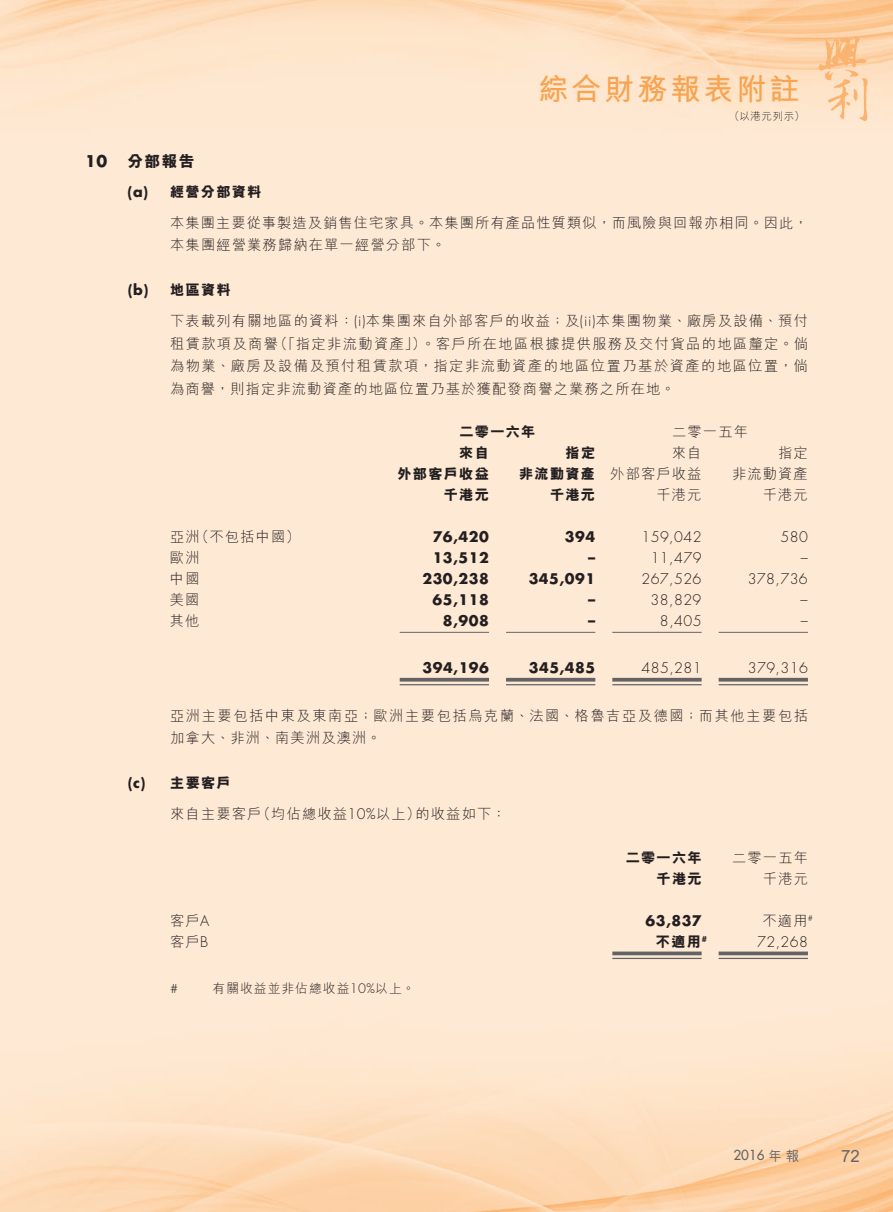
<style>
.page{position:relative;width:893px;height:1212px;background:#fff}
.page>*{position:absolute;margin:0;border:0;box-sizing:border-box;transform-origin:0 0}
.t1{font:700 30px "M Hei HK";letter-spacing:.1em;color:#f9a350}
.t2{font:700 16.8px "M Hei HK";color:#636366}
.t3{font:800 15.75px "M Hei HK";color:#231f20}
.t4{font:700 15.75px "Futura Std";color:#231f20}
.t5{font:300 14.25px/22.5px "M Hei HK";letter-spacing:.08em;color:#231f20;text-align:right}
.t6{font:700 14.25px "Futura Std";letter-spacing:.035em;color:#231f20}
.t7{font:300 14.25px "Futura Std";letter-spacing:.03em;color:#231f20}
.t8{font:300 14.25px/22.5px "M Hei HK";letter-spacing:.11em;color:#231f20}
.t9{font:800 14.25px/21px "M Hei HK";letter-spacing:.085em;color:#231f20;text-align:right}
.t10{font:500 13.5px "Futura Std";color:#636366}
.t11{font:300 12.75px "M Hei HK";letter-spacing:.08em;color:#231f20}
.t12{font:300 12.75px "Futura Std";color:#231f20}
.t13{font:300 10.5px "M Hei HK";letter-spacing:.05em;color:#231f20}
.t14{font:300 8.25px "Futura Std";color:#231f20}
.t15{font:700 8.25px "Futura Std";color:#231f20}
.s1{font-family:"Futura Std"}
.s2{font-family:"M Hei HK"}
</style>
<div class="page">
<svg style="left:818px;top:36px;width:50px;height:85px;background:#fcd1a7"></svg>
<hr style="left:400px;top:632px;width:89px;height:1px;background:#636366">
<hr style="left:506px;top:632px;width:89px;height:1px;background:#636366">
<hr style="left:612px;top:632px;width:90px;height:1px;background:#636366">
<hr style="left:719px;top:632px;width:89px;height:1px;background:#636366">
<hr style="left:400px;top:678px;width:89px;height:3px;background:#636366">
<hr style="left:400px;top:684px;width:89px;height:1px;background:#636366">
<hr style="left:506px;top:678px;width:89px;height:3px;background:#636366">
<hr style="left:506px;top:684px;width:89px;height:1px;background:#636366">
<hr style="left:612px;top:678px;width:90px;height:3px;background:#636366">
<hr style="left:612px;top:684px;width:90px;height:1px;background:#636366">
<hr style="left:719px;top:678px;width:89px;height:3px;background:#636366">
<hr style="left:719px;top:684px;width:89px;height:1px;background:#636366">
<svg style="left:612px;top:951px;width:90px;height:4px"></svg>
<hr style="left:612px;top:958px;width:90px;height:1px;background:#636366">
<svg style="left:719px;top:951px;width:89px;height:4px"></svg>
<hr style="left:719px;top:958px;width:89px;height:1px;background:#636366">
<p class="t4" style="left:85px;top:151px;width:24px">10</p>
<p class="t3" style="left:128px;top:151px;width:68px">分部報告</p>
<p class="t6" style="left:128px;top:182px;width:22px">a( )</p>
<p class="t9" style="left:170px;top:181px;width:93px">經營分部資料</p>
<h1 class="t1" style="left:538px;top:67px;width:262px">綜合財務報表附註</h1>
<p class="t13" style="left:729px;top:108px;width:77px">（以港元列示(</p>
<p class="t6" style="left:128px;top:280px;width:22px">b( )</p>
<p class="t6" style="left:128px;top:773px;width:19px">)c(</p>
<p class="t5" style="left:170px;top:211px;width:639px;text-align:left">本集團主要從事製造及銷售住宅家具。本集團所有產品性質類似，而風險與回報亦相同。因此，本集團經營業務歸納在單一經營分部下。</p>
<p class="t9" style="left:170px;top:280px;width:62px">地區資料</p>
<p class="t5" style="left:170px;top:309px;width:639px">下表載列有關地區的資料： <span class="s1">)i(</span> 本集團來自外部客戶的收益；及 <span class="s1">)i i(</span> 本集團物業、廠房及設備、預付（「指定非流動資產」）。客戶所在地區根據提供服務及交付貨品的地區釐定。倘</p>
<p class="t5" style="left:170px;top:332px;width:639px;text-align:left">租賃款項及商譽<br>為物業、廠房及設備及預付租賃款項，指定非流動資產的地區位置乃基於資產的地區位置，倘為商譽，則指定非流動資產的地區位置乃基於獲配發商譽之業務之所在地。</p>
<p class="t5" style="left:672px;top:420px;width:77px">二零一五年</p>
<p class="t9" style="left:459px;top:422px;width:78px">二零一六年</p>
<p class="t9" style="left:459px;top:443px;width:31px">來自</p>
<p class="t9" style="left:397px;top:464px;width:93px">外部客戶收益</p>
<p class="t9" style="left:519px;top:443px;width:78px">指定<br>非流動資產</p>
<p class="t5" style="left:610px;top:442px;width:93px;line-height:21px">來自<br>外部客戶收益</p>
<p class="t5" style="left:732px;top:442px;width:77px;line-height:21px">指定<br>非流動資產千港元</p>
<p class="t5" style="left:656px;top:483px;width:47px">千港元</p>
<p class="t9" style="left:444px;top:485px;width:47px">千港元</p>
<p class="t9" style="left:550px;top:485px;width:47px">千港元</p>
<p class="t5" style="left:195px;top:525px;width:107px">（不包括中國(</p>
<p class="t5" style="left:170px;top:525px;width:31px">亞洲</p>
<p class="t6" style="left:433px;top:528px;width:58px">76,420</p>
<p class="t6" style="left:565px;top:528px;width:32px">394</p>
<p class="t7" style="left:641px;top:528px;width:62px">159,042</p>
<p class="t7" style="left:780px;top:528px;width:29px">580</p>
<p class="t5" style="left:170px;top:546px;width:31px">歐洲</p>
<p class="t6" style="left:433px;top:549px;width:58px">13,512</p>
<p class="t6" style="left:588px;top:549px;width:9px">–</p>
<p class="t7" style="left:651px;top:550px;width:52px">11,479</p>
<p class="t7" style="left:801px;top:550px;width:9px">–</p>
<p class="t5" style="left:170px;top:567px;width:31px">中國</p>
<p class="t6" style="left:422px;top:570px;width:68px">230,238</p>
<p class="t6" style="left:529px;top:570px;width:68px">345,091</p>
<p class="t7" style="left:641px;top:571px;width:62px">267,526</p>
<p class="t7" style="left:748px;top:571px;width:62px">378,736</p>
<p class="t5" style="left:170px;top:588px;width:31px">美國</p>
<p class="t6" style="left:433px;top:591px;width:58px">65,118</p>
<p class="t6" style="left:588px;top:591px;width:9px">–</p>
<p class="t7" style="left:651px;top:592px;width:52px">38,829</p>
<p class="t7" style="left:801px;top:592px;width:9px">–</p>
<p class="t5" style="left:170px;top:609px;width:31px">其他</p>
<p class="t6" style="left:443px;top:612px;width:47px">8,908</p>
<p class="t6" style="left:588px;top:612px;width:9px">–</p>
<p class="t7" style="left:660px;top:612px;width:43px">8,405</p>
<p class="t7" style="left:801px;top:612px;width:9px">–</p>
<p class="t6" style="left:422px;top:658px;width:68px">394,196</p>
<p class="t8" style="left:170px;top:703px;width:639px">亞洲主要包括中東及東南亞；歐洲主要包括烏克蘭、法國、格魯吉亞及德國；而其他主要包括加拿大、非洲、南美洲及澳洲。</p>
<p class="t9" style="left:170px;top:772px;width:62px">主要客戶</p>
<p class="t6" style="left:529px;top:658px;width:68px">345,485</p>
<p class="t7" style="left:641px;top:659px;width:62px">485,281</p>
<p class="t7" style="left:748px;top:659px;width:62px">379,316</p>
<p class="t5" style="left:257px;top:802px;width:165px">（均佔總收益<span class="s1">10%</span>以上）</p>
<p class="t5" style="left:170px;top:802px;width:93px">來自主要客戶</p>
<p class="t5" style="left:415px;top:802px;width:92px">的收益如下：</p>
<p class="t5" style="left:170px;top:908px;width:41px">客戶<span class="s1">A</span></p>
<p class="t5" style="left:170px;top:929px;width:40px">客戶<span class="s1">B</span></p>
<p class="t12" style="left:170px;top:980px;width:9px">#</p>
<p class="t11" style="left:213px;top:979px;width:204px">有關收益並非佔總收益<span class="s1">10%</span>以上。</p>
<p class="t9" style="left:626px;top:847px;width:78px">二零一六年</p>
<p class="t5" style="left:732px;top:845px;width:77px">二零一五年</p>
<p class="t9" style="left:657px;top:868px;width:47px">千港元</p>
<p class="t5" style="left:763px;top:866px;width:47px">千港元</p>
<p class="t6" style="left:645px;top:911px;width:58px">63,837</p>
<p class="t5" style="left:762px;top:908px;width:47px">不適用</p>
<p class="t14" style="left:808px;top:913px;width:7px">#</p>
<p class="t9" style="left:656px;top:931px;width:47px">不適用</p>
<p class="t15" style="left:702px;top:933px;width:7px">#</p>
<p class="t7" style="left:757px;top:933px;width:52px">72,268</p>
<p class="t10" style="left:733px;top:1147px;width:68px">2016 <span class="s2">年報</span></p>
<p class="t2" style="left:841px;top:1144px;width:20px">72</p>
</div>
